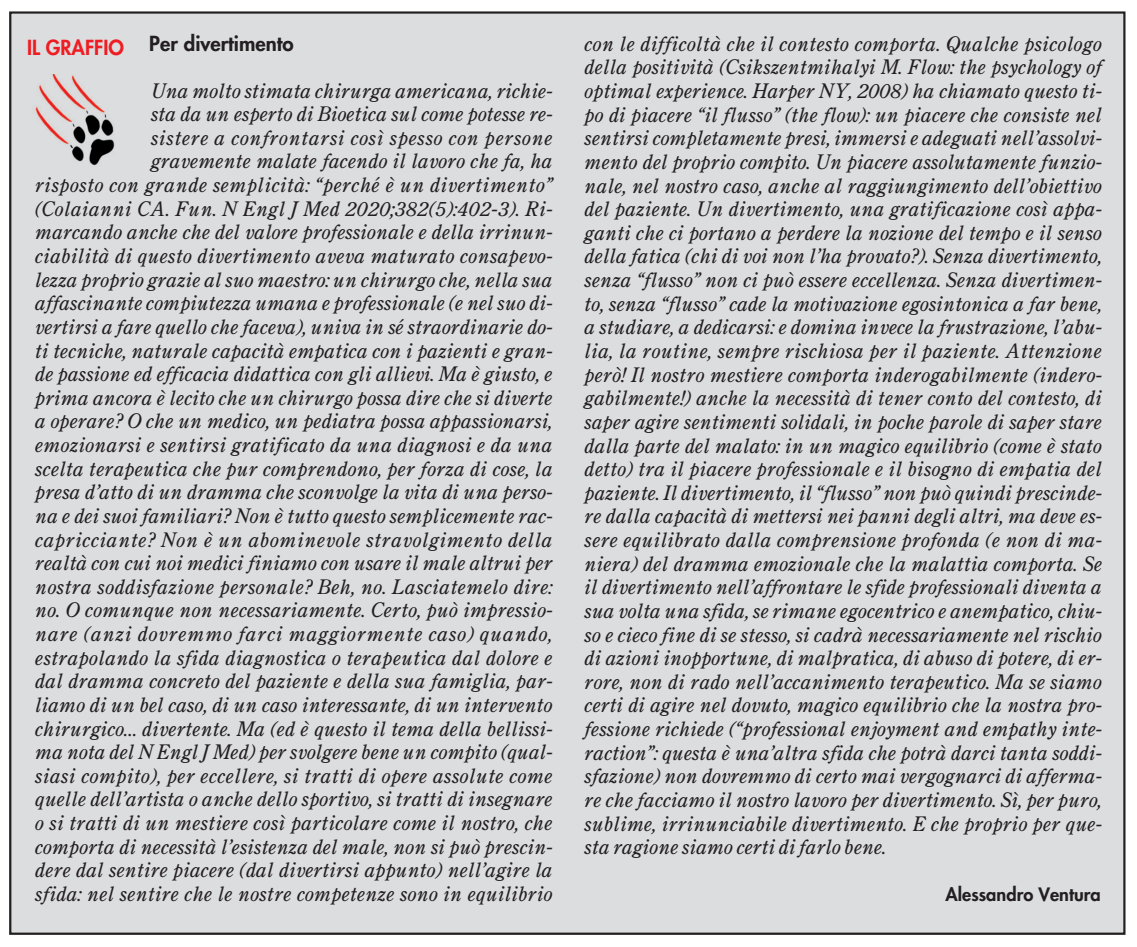
<style>
.page{position:relative;width:1137px;height:947px;background:#fff}
.page>*{position:absolute;margin:0;border:0;box-sizing:border-box;transform-origin:0 0}
.t1{font:20.25px/23.6px "Century Oldstyle ICG Italic";color:#231f20;text-align:right}
.t2{font:800 20.25px "Futura";color:#231f20}
.t3{font:800 20.25px "Futura";color:#ee1d23}
.t4{font:800 18px "Futura";color:#231f20}
</style>
<div class="page">
<div style="left:11px;top:14px;width:1112px;height:918px;background:#dcdddf"></div>
<img style="left:35px;top:74px;width:80px;height:91px">
<p class="t2" style="left:149px;top:30px;width:146px">Per divertimento</p>
<p class="t1" style="left:34px;top:78px;width:520px">Una molto stimata chirurga americana, richie-<br>sta da un esperto di Bioetica sul come potesse re-<br>sistere a confrontarsi così spesso con persone<br>gravemente malate facendo il lavoro che fa, ha<br>risposto con grande semplicità: “perché è un divertimento” (Colaianni CA. Fun. N Engl J Med 2020;382(5):402-3). Ri&shy;marcando anche che del valore professionale e della irrinun&shy;ciabilità di questo divertimento aveva maturato consapevo&shy;lezza proprio grazie al suo maestro: un chirurgo che, nella sua affascinante compiutezza umana e professionale (e nel suo di&shy;vertirsi a fare quello che faceva), univa in sé straordinarie do&shy;ti tecniche, naturale capacità empatica con i pazienti e gran&shy;de passione ed efficacia didattica con gli allievi. Ma è giusto, e prima ancora è lecito che un chirurgo possa dire che si diverte a operare? O che un medico, un pediatra possa appassionarsi, emozionarsi e sentirsi gratificato da una diagnosi e da una scelta terapeutica che pur comprendono, per forza di cose, la presa d’atto di un dramma che sconvolge la vita di una perso&shy;na e dei suoi familiari? Non è tutto questo semplicemente rac&shy;capricciante? Non è un abominevole stravolgimento della realtà con cui noi medici finiamo con usare il male altrui per nostra soddisfazione personale? Beh, no. Lasciatemelo dire: no. O comunque non necessariamente. Certo, può impressio&shy;nare (anzi dovremmo farci maggiormente caso) quando, estrapolando la sfida diagnostica o terapeutica dal dolore e dal dramma concreto del paziente e della sua famiglia, par&shy;liamo di un bel caso, di un caso interessante, di un intervento chirurgico… divertente. Ma (ed è questo il tema della bellissi&shy;ma nota del N Engl J Med) per svolgere bene un compito (qual&shy;siasi compito), per eccellere, si tratti di opere assolute come quelle dell’artista o anche dello sportivo, si tratti di insegnare o si tratti di un mestiere così particolare come il nostro, che comporta di necessità l’esistenza del male, non si può prescin&shy;dere dal sentire piacere (dal divertirsi appunto) nell’agire la sfida: nel sentire che le nostre competenze sono in equilibrio</p>
<p class="t3" style="left:27px;top:34px;width:98px">IL GRAFFIO</p>
<p class="t1" style="left:583px;top:32px;width:520px;text-align:justify">con le difficoltà che il contesto comporta. Qualche psicologo della positività (Csikszentmihalyi M. Flow: the psychology of optimal experience. Harper NY, 2008) ha chiamato questo ti&shy;po di piacere “il flusso” (the flow): un piacere che consiste nel sentirsi completamente presi, immersi e adeguati nell’assolvi&shy;mento del proprio compito. Un piacere assolutamente funzio&shy;nale, nel nostro caso, anche al raggiungimento dell’obiettivo del paziente. Un divertimento, una gratificazione così appa&shy;ganti che ci portano a perdere la nozione del tempo e il senso della fatica (chi di voi non l’ha provato?). Senza divertimento, senza “flusso” non ci può essere eccellenza. Senza divertimen&shy;to, senza “flusso” cade la motivazione egosintonica a far bene, a studiare, a dedicarsi: e domina invece la frustrazione, l’abu&shy;lia, la routine, sempre rischiosa per il paziente. Attenzione però! Il nostro mestiere comporta inderogabilmente (indero&shy;gabilmente!) anche la necessità di tener conto del contesto, di saper agire sentimenti solidali, in poche parole di saper stare dalla parte del malato: in un magico equilibrio (come è stato detto) tra il piacere professionale e il bisogno di empatia del paziente. Il divertimento, il “flusso” non può quindi prescinde&shy;re dalla capacità di mettersi nei panni degli altri, ma deve es&shy;sere equilibrato dalla comprensione profonda (e non di ma&shy;niera) del dramma emozionale che la malattia comporta. Se il divertimento nell’affrontare le sfide professionali diventa a sua volta una sfida, se rimane egocentrico e anempatico, chiu&shy;so e cieco fine di se stesso, si cadrà necessariamente nel rischio di azioni inopportune, di malpratica, di abuso di potere, di er&shy;rore, non di rado nell’accanimento terapeutico. Ma se siamo certi di agire nel dovuto, magico equilibrio che la nostra pro&shy;fessione richiede (“professional enjoyment and empathy inte&shy;raction”: questa è una’altra sfida che potrà darci tanta soddi&shy;sfazione) non dovremmo di certo mai vergognarci di afferma&shy;re che facciamo il nostro lavoro per divertimento. Sì, per puro, sublime, irrinunciabile divertimento. E che proprio per que&shy;sta ragione siamo certi di farlo bene.</p>
<p class="t4" style="left:945px;top:883px;width:157px">Alessandro Ventura</p>
</div>
